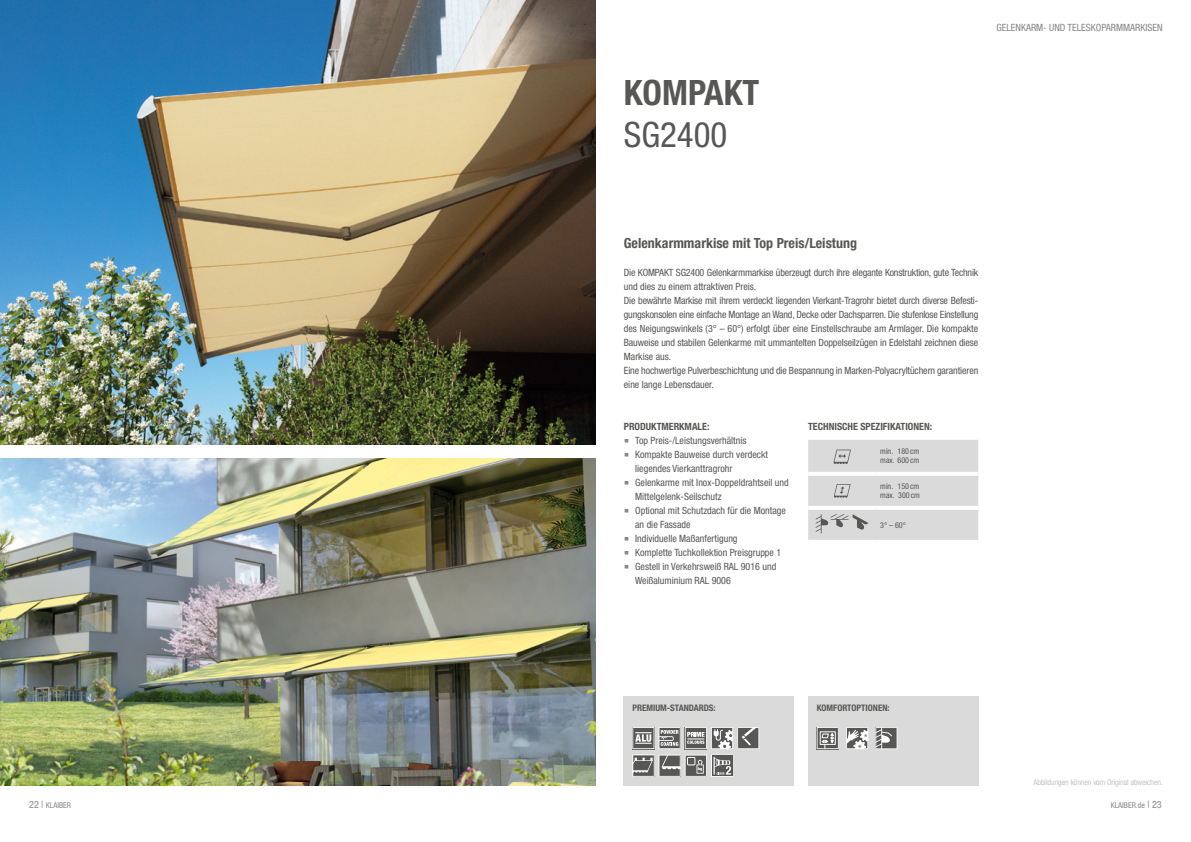
<style>
.page{position:relative;width:1191px;height:842px;background:#fff}
.page>*{position:absolute;margin:0;border:0;box-sizing:border-box;transform-origin:0 0}
.t1{font:700 condensed 35px "Helvetica Neue LT Std";color:#575756}
.t2{font:condensed 35px "Helvetica Neue LT Std";color:#575756}
.t3{font:700 condensed 14px "Helvetica Neue LT Std";color:#575756}
.t4{font:condensed 10px/14px "Helvetica Neue LT Std";letter-spacing:-.005em;color:#575756}
.t5{font:700 condensed 10px "Helvetica Neue LT Std";color:#575756}
.t6{font:condensed 10px "Helvetica Neue LT Std";color:#878787}
.t7{font:700 condensed 9px "Helvetica Neue LT Std";color:#575756}
.t8{font:condensed 8px/9px "Helvetica Neue LT Std";color:#575756}
.t9{font:300 condensed 8px "Helvetica Neue LT Std";color:#b3b2b2}
.t10{font:condensed 8px "Helvetica Neue LT Std";color:#878787}
.s1{font-family:"Verdana";font-stretch:normal;font-size:16px;color:#878787}
.s2{font-size:10px}
</style>
<div class="page">
<div style="left:624px;top:696px;width:170px;height:89px;background:#dadada"></div>
<div style="left:808px;top:696px;width:170px;height:89px;background:#dadada"></div>
<img style="left:0;top:0;width:595px;height:444px">
<img style="left:0;top:458px;width:595px;height:327px">
<svg style="left:89px;top:557px;width:45px;height:35px;fill:#73808d"></svg>
<svg style="left:816px;top:727px;width:22px;height:22px"></svg>
<svg style="left:846px;top:727px;width:22px;height:22px"></svg>
<svg style="left:875px;top:727px;width:22px;height:22px"></svg>
<svg style="left:632px;top:727px;width:127px;height:50px"></svg>
<svg style="left:808px;top:440px;width:170px;height:100px"></svg>
<h1 class="t1" style="left:624px;top:71px;width:137px">KOMPAKT</h1>
<h1 class="t2" style="left:624px;top:114px;width:105px">SG2400</h1>
<p class="t6" style="left:996px;top:22px;width:168px">GELENKARM- UND TELESKOPARMMARKISEN</p>
<h2 class="t3" style="left:624px;top:235px;width:235px">Gelenkarmmarkise mit Top Preis/Leistung</h2>
<p class="t4" style="left:624px;top:265px;width:356px">Die KOMPAKT SG2400 Gelenkarmmarkise überzeugt durch ihre elegante Konstruktion, gute Technik und dies zu einem attraktiven Preis.<br>Die bewährte Markise mit ihrem verdeckt liegenden Vierkant-Tragrohr bietet durch diverse Befesti&shy;gungskonsolen eine einfache Montage an Wand, Decke oder Dachsparren. Die stufenlose Einstellung des Neigungswinkels (3° – 60°) erfolgt über eine Einstellschraube am Armlager. Die kompakte Bauweise und stabilen Gelenkarme mit ummantelten Doppelseilzügen in Edelstahl zeichnen diese Markise aus.<br>Eine hochwertige Pulverbeschichtung und die Bespannung in Marken-Polyacryltüchern garantieren eine lange Lebensdauer.</p>
<p class="t5" style="left:624px;top:420px;width:87px">PRODUKTMERKMALE:</p>
<p class="t4" style="left:624px;top:433px;width:124px"><span class="s1">▪</span> Top Preis-/Leistungsverhältnis</p>
<p class="t4" style="left:635px;top:447px;width:134px;text-indent:-11px"><span class="s1">▪</span> Kompakte Bauweise durch verdeckt liegendes Vierkanttragrohr</p>
<p class="t4" style="left:635px;top:475px;width:155px;text-indent:-11px"><span class="s1">▪</span> Gelenkarme mit Inox-Doppeldrahtseil und<br>Mittelgelenk-Seilschutz</p>
<p class="t4" style="left:635px;top:503px;width:152px;text-indent:-11px"><span class="s1">▪</span> Optional mit Schutzdach für die Montage an die Fassade</p>
<p class="t4" style="left:624px;top:531px;width:115px"><span class="s1">▪</span> Individuelle Maßanfertigung</p>
<p class="t4" style="left:624px;top:545px;width:159px"><span class="s1">▪</span> Komplette Tuchkollektion Preisgruppe 1</p>
<p class="t4" style="left:635px;top:559px;width:143px;text-indent:-11px"><span class="s1">▪</span> Gestell in Verkehrsweiß RAL 9016 und<br>Weißaluminium RAL 9006</p>
<p class="t5" style="left:808px;top:420px;width:125px">TECHNISCHE SPEZIFIKATIONEN:</p>
<p class="t8" style="left:880px;top:447px;width:40px">min. 180 cm max. 600 cm</p>
<p class="t8" style="left:880px;top:482px;width:41px">min. 150 cm max. 300 cm</p>
<p class="t8" style="left:880px;top:520px;width:27px">3° – 60°</p>
<p class="t7" style="left:632px;top:702px;width:85px">PREMIUM-STANDARDS:</p>
<p class="t7" style="left:816px;top:702px;width:74px">KOMFORTOPTIONEN:</p>
<p class="t9" style="left:1033px;top:778px;width:131px">Abbildungen können vom Original abweichen.</p>
<p class="t10" style="left:29px;top:801px;width:43px"><span class="s2">22 |</span> KLAIBER</p>
<p class="t10" style="left:1110px;top:801px;width:52px">KLAIBER.de <span class="s2">| 23</span></p>
</div>
